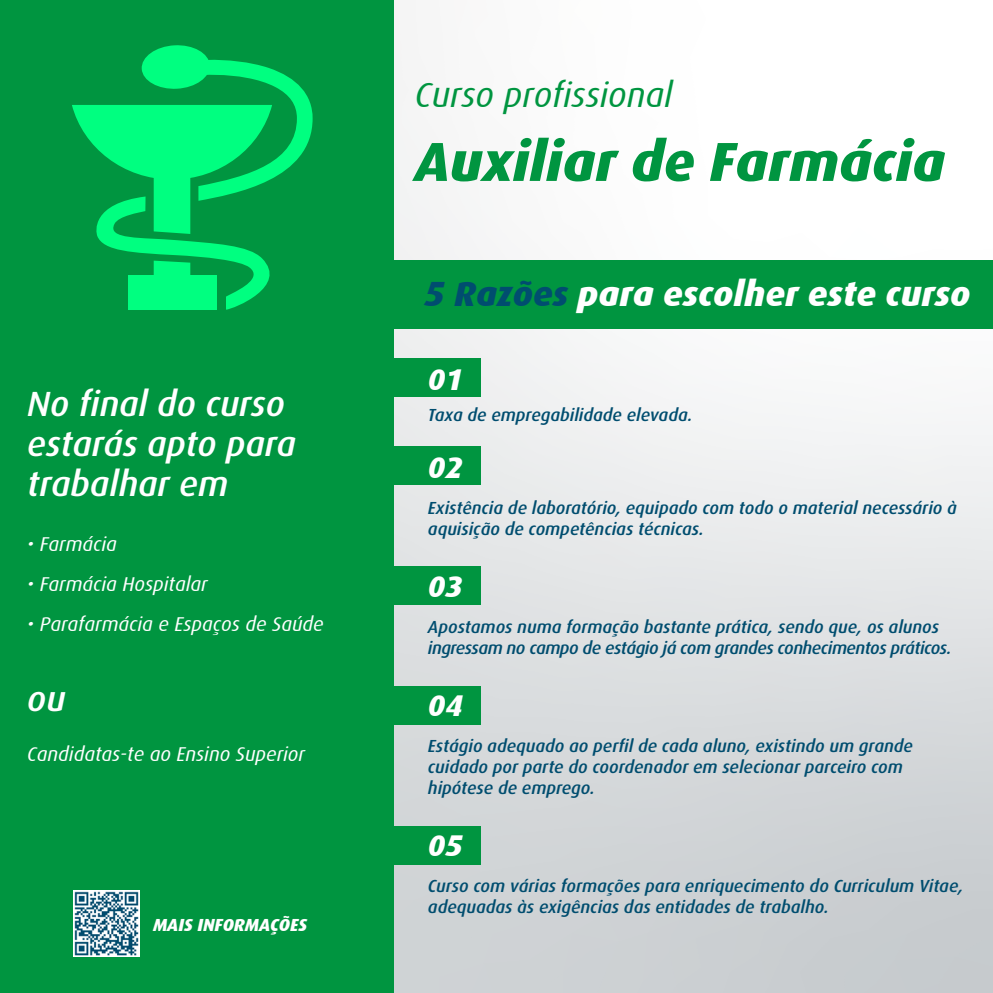
<style>
.page{position:relative;width:993px;height:993px;background:#fff}
.page>*{position:absolute;margin:0;border:0;box-sizing:border-box;transform-origin:0 0}
.t1{font:italic 800 55px "Dax";color:#009540}
.t2{font:italic 500 35px/40px "Dax";color:#fff}
.t3{font:italic 800 35px "Dax";color:#fff}
.t4{font:italic 35px "Dax";color:#009540}
.t5{font:italic 800 30px "Dax";color:#fff}
.t6{font:italic 20px "Dax";color:#fff}
.t7{font:italic 500 17.5px/21px "Dax";color:#004d6f}
.t8{font:italic 500 17.5px/21px "Dax";letter-spacing:-.025em;color:#004d6f}
.t9{font:italic 800 17.5px "Dax";color:#fff}
.s1{color:#004d6f}
</style>
<div class="page">
<div style="left:0;top:0;width:992px;height:992px;background:linear-gradient(to bottom,#fff,#c8cdd0)"></div>
<div style="left:0;top:0;width:393px;height:992px;background:#009540"></div>
<div style="left:128px;top:275px;width:88px;height:35px;background:#00ff80"></div>
<svg style="left:72px;top:45px;width:240px;height:264px"></svg>
<div style="left:387px;top:260px;width:605px;height:69px;background:#009540"></div>
<div style="left:387px;top:358px;width:93px;height:39px;background:#009540"></div>
<div style="left:387px;top:446px;width:93px;height:38px;background:#009540"></div>
<div style="left:387px;top:566px;width:93px;height:38px;background:#009540"></div>
<div style="left:387px;top:686px;width:93px;height:38px;background:#009540"></div>
<div style="left:387px;top:826px;width:93px;height:38px;background:#009540"></div>
<img style="left:73px;top:890px;width:67px;height:66px">
<h2 class="t2" style="left:27px;top:384px;width:270px">No final do curso estarás apto para trabalhar em</h2>
<p class="t6" style="left:27px;top:533px;width:91px">• Farmácia</p>
<p class="t6" style="left:27px;top:573px;width:182px">• Farmácia Hospitalar</p>
<p class="t6" style="left:27px;top:613px;width:298px">• Parafarmácia e Espaços de Saúde</p>
<h2 class="t2" style="left:27px;top:679px;width:40px">ou</h2>
<p class="t6" style="left:27px;top:743px;width:279px">Candidatas-te ao Ensino Superior</p>
<p class="t9" style="left:153px;top:914px;width:156px">MAIS INFORMAÇÕES</p>
<h2 class="t4" style="left:414px;top:75px;width:259px">Curso profissional</h2>
<h1 class="t1" style="left:414px;top:130px;width:531px">Auxiliar de Farmácia</h1>
<h2 class="t3" style="left:424px;top:273px;width:547px"><span class="s1">5 Razões</span> para escolher este curso</h2>
<h3 class="t5" style="left:428px;top:362px;width:37px">01</h3>
<p class="t7" style="left:428px;top:404px;width:266px">Taxa de empregabilidade elevada.</p>
<h3 class="t5" style="left:428px;top:450px;width:37px">02</h3>
<p class="t7" style="left:428px;top:497px;width:530px">Existência de laboratório, equipado com todo o material necessário à aquisição de competências técnicas.</p>
<h3 class="t5" style="left:428px;top:569px;width:37px">03</h3>
<p class="t8" style="left:428px;top:616px;width:525px">Apostamos numa formação bastante prática, sendo que, os alunos ingressam no campo de estágio já com grandes conhecimentos práticos.</p>
<h3 class="t5" style="left:428px;top:688px;width:37px">04</h3>
<p class="t7" style="left:428px;top:735px;width:486px">Estágio adequado ao perfil de cada aluno, existindo um grande cuidado por parte do coordenador em selecionar parceiro com hipótese de emprego.</p>
<h3 class="t5" style="left:428px;top:828px;width:37px">05</h3>
<p class="t7" style="left:428px;top:875px;width:536px">Curso com várias formações para enriquecimento do Curriculum Vitae, adequadas às exigências das entidades de trabalho.</p>
</div>
